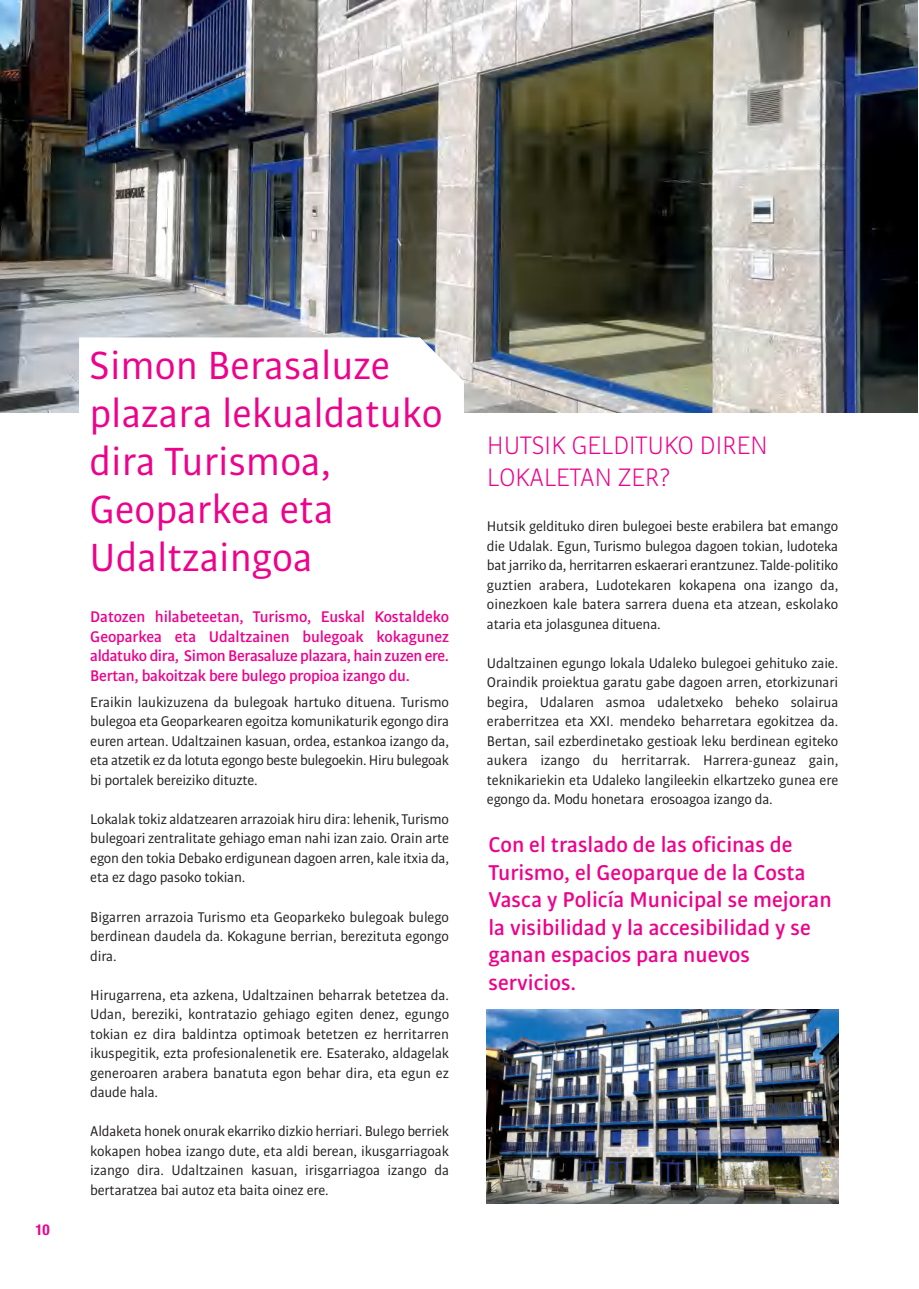
<style>
.page{position:relative;width:919px;height:1289px;background:#fff}
.page>*{position:absolute;margin:0;border:0;box-sizing:border-box;transform-origin:0 0}
.t1{font:42px/48px "Bulo";color:#ed028c}
.t2{font:300 27px/32.4px "Bulo";letter-spacing:-.015em;color:#ed028c}
.t3{font:500 22.95px/27.5px "Bulo Rounded";color:#ed028c}
.t4{font:500 16.5px/19.8px "Bulo";letter-spacing:-.015em;color:#ed028c;text-align:justify}
.t5{font:15px/19.5px "Bulo";letter-spacing:-.015em;color:#231f20;text-align:justify}
.t6{font:700 condensed 15px "Helvetica Neue";color:#ed028c}
</style>
<div class="page">
<img style="left:0;top:0;width:917px;height:413px">
<svg style="left:79px;top:337px;width:385px;height:76px"></svg>
<img style="left:486px;top:1009px;width:352px;height:194px">
<p class="t6" style="left:35px;top:1217px;width:16px">10</p>
<h1 class="t1" style="left:90px;top:340px;width:354px">Simon Berasaluze plazara lekualdatuko dira Turismoa,<br>Geoparkea eta<br>Udaltzaingoa</h1>
<p class="t4" style="left:90px;top:606px;width:360px">Datozen hilabeteetan, Turismo, Euskal Kostaldeko Geoparkea eta Udaltzainen bulegoak kokagunez aldatuko dira, Simon Berasaluze plazara, hain zuzen ere.<br>Bertan, bakoitzak bere bulego propioa izango du.</p>
<p class="t5" style="left:90px;top:692px;width:360px">Eraikin laukizuzena da bulegoak hartuko dituena. Turismo bulegoa eta Geoparkearen egoitza komunikaturik egongo dira euren artean. Udaltzainen kasuan, ordea, estankoa izango da, eta atzetik ez da lotuta egongo beste bulegoekin. Hiru bulegoak bi portalek bereiziko dituzte.</p>
<p class="t5" style="left:90px;top:809px;width:360px">Lokalak tokiz aldatzearen arrazoiak hiru dira: lehenik, Turismo bulegoari zentralitate gehiago eman nahi izan zaio. Orain arte egon den tokia Debako erdigunean dagoen arren, kale itxia da, eta ez dago pasoko tokian.</p>
<p class="t5" style="left:90px;top:906px;width:360px">Bigarren arrazoia Turismo eta Geoparkeko bulegoak bulego berdinean daudela da. Kokagune berrian, berezituta egongo dira.</p>
<p class="t5" style="left:90px;top:984px;width:360px">Hirugarrena, eta azkena, Udaltzainen beharrak betetzea da.<br>Udan, bereziki, kontratazio gehiago egiten denez, egungo tokian ez dira baldintza optimoak betetzen ez herritarren ikuspegitik, ezta profesionalenetik ere. Esaterako, aldagelak generoaren arabera banatuta egon behar dira, eta egun ez daude hala.</p>
<p class="t5" style="left:90px;top:1121px;width:360px">Aldaketa honek onurak ekarriko dizkio herriari. Bulego berriek kokapen hobea izango dute, eta aldi berean, ikusgarriagoak izango dira. Udaltzainen kasuan, irisgarriagoa izango da bertaratzea bai autoz eta baita oinez ere.</p>
<h2 class="t2" style="left:487px;top:428px;width:282px">HUTSIK GELDITUKO DIREN<br>LOKALETAN ZER?</h2>
<p class="t5" style="left:487px;top:516px;width:353px">Hutsik geldituko diren bulegoei beste erabilera bat emango die Udalak. Egun, Turismo bulegoa dagoen tokian, ludoteka bat jarriko da, herritarren eskaerari erantzunez. Talde-politiko guztien arabera, Ludotekaren kokapena ona izango da, oinezkoen kale batera sarrera duena eta atzean, eskolako ataria eta jolasgunea dituena.</p>
<p class="t5" style="left:487px;top:653px;width:353px">Udaltzainen egungo lokala Udaleko bulegoei gehituko zaie.<br>Oraindik proiektua garatu gabe dagoen arren, etorkizunari begira, Udalaren asmoa udaletxeko beheko solairua eraberritzea eta XXI. mendeko beharretara egokitzea da.<br>Bertan, sail ezberdinetako gestioak leku berdinean egiteko aukera izango du herritarrak. Harrera-guneaz gain, teknikariekin eta Udaleko langileekin elkartzeko gunea ere egongo da. Modu honetara erosoagoa izango da.</p>
<h3 class="t3" style="left:488px;top:831px;width:345px">Con el traslado de las oficinas de<br>Turismo, el Geoparque de la Costa<br>Vasca y Policía Municipal se mejoran la visibilidad y la accesibilidad y se ganan espacios para nuevos servicios.</h3>
</div>
